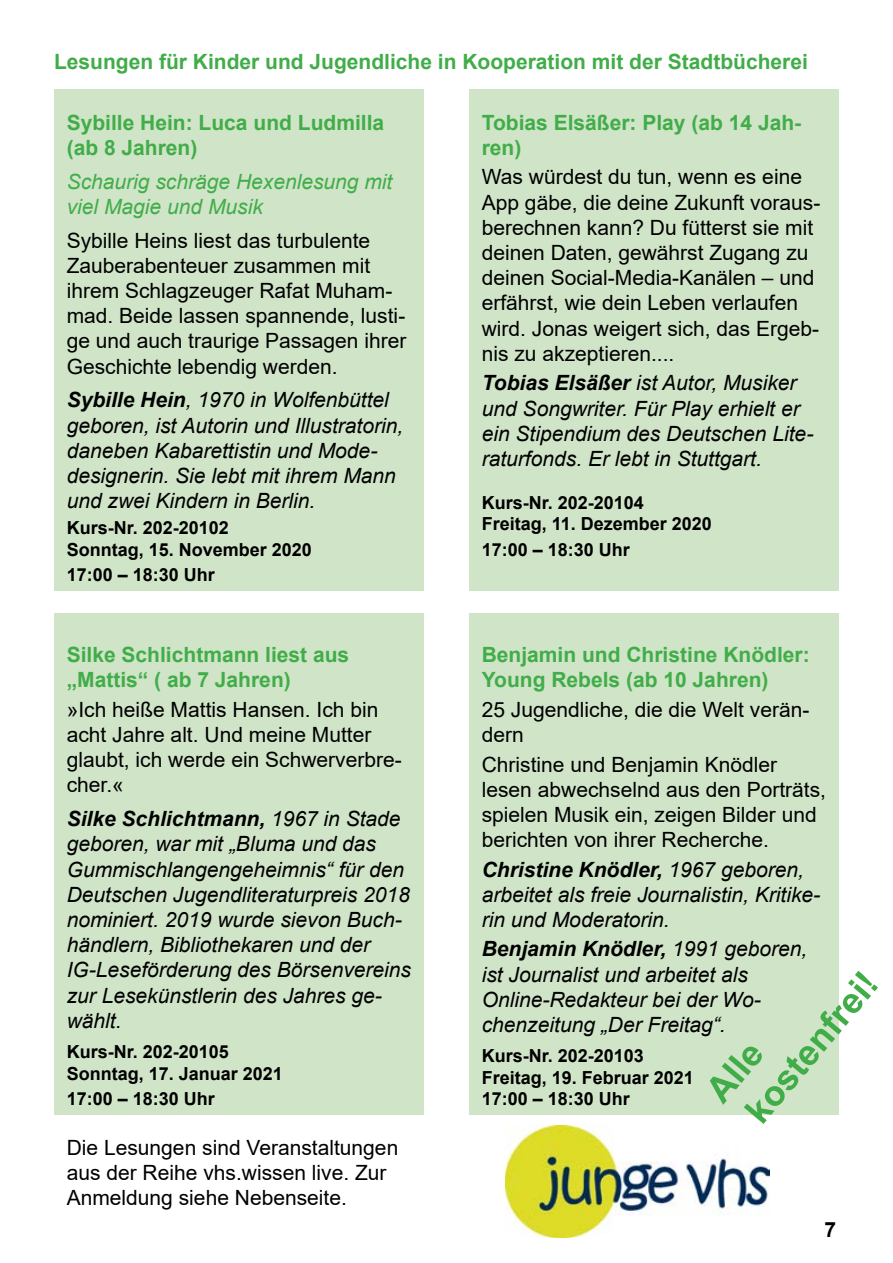
<style>
.page{position:relative;width:893px;height:1263px;background:#fff}
.page>*{position:absolute;margin:0;border:0;box-sizing:border-box;transform-origin:0 0}
.t1{font:700 36px/43.2px "Arial";color:#41ad49}
.t2{font:21px/25.2px "Arial";color:#000}
.t3{font:italic 21px/25.2px "Arial";color:#000}
.t4{font:700 21px/25.2px "Arial";color:#41ad49}
.t5{font:italic 21px/25.2px "Arial";color:#41ad49}
.t6{font:700 21px "Arial";color:#000}
.t7{font:700 18px/21.6px "Arial";color:#000}
.s1{font-weight:700}
</style>
<div class="page">
<div style="left:54px;top:89px;width:370px;height:502px;background:#d0e4c8"></div>
<div style="left:469px;top:89px;width:370px;height:502px;background:#d0e4c8"></div>
<div style="left:54px;top:613px;width:370px;height:502px;background:#d0e4c8"></div>
<div style="left:469px;top:613px;width:370px;height:502px;background:#d0e4c8"></div>
<img style="left:506px;top:1125px;width:263px;height:112px">
<p class="t4" style="left:54px;top:50px;width:755px">Lesungen für Kinder und Jugendliche in Kooperation mit der Stadtbücherei</p>
<p class="t4" style="left:67px;top:110px;width:319px">Sybille Hein: Luca und Ludmilla (ab 8 Jahren)</p>
<p class="t5" style="left:67px;top:169px;width:327px">Schaurig schräge Hexenlesung mit viel Magie und Musik</p>
<p class="t2" style="left:67px;top:227px;width:341px">Sybille Heins liest das turbulente Zauberabenteuer zusammen mit ihrem Schlagzeuger Rafat Muham&shy;mad. Beide lassen spannende, lusti&shy;ge und auch traurige Passagen ihrer Geschichte lebendig werden.</p>
<p class="t3" style="left:67px;top:388px;width:338px"><span class="s1">Sybille Hein</span>, 1970 in Wolfenbüttel geboren, ist Autorin und Illustratorin, daneben Kabarettistin und Mode&shy;designerin. Sie lebt mit ihrem Mann und zwei Kindern in Berlin.</p>
<p class="t7" style="left:67px;top:517px;width:247px">Kurs-Nr. 202-20102<br>Sonntag, 15. November 2020</p>
<p class="t7" style="left:67px;top:564px;width:150px">17:00 – 18:30 Uhr</p>
<p class="t4" style="left:67px;top:642px;width:284px">Silke Schlichtmann liest aus „Mattis“ ( ab 7 Jahren)</p>
<p class="t2" style="left:67px;top:697px;width:336px">»Ich heiße Mattis Hansen. Ich bin acht Jahre alt. Und meine Mutter glaubt, ich werde ein Schwerverbre&shy;cher.«</p>
<p class="t3" style="left:67px;top:806px;width:346px"><span class="s1">Silke Schlichtmann,</span> 1967 in Stade geboren, war mit „Bluma und das<br>Gummischlangengeheimnis“ für den<br>Deutschen Jugendliteraturpreis 2018 nominiert. 2019 wurde sievon Buch&shy;händlern, Bibliothekaren und der<br>IG-Leseförderung des Börsenvereins zur Lesekünstlerin des Jahres ge&shy;wählt.</p>
<p class="t7" style="left:67px;top:1041px;width:218px">Kurs-Nr. 202-20105<br>Sonntag, 17. Januar 2021</p>
<p class="t7" style="left:67px;top:1088px;width:150px">17:00 – 18:30 Uhr</p>
<p class="t2" style="left:67px;top:1135px;width:333px">Die Lesungen sind Veranstaltungen aus der Reihe vhs.wissen live. Zur<br>Anmeldung siehe Nebenseite.</p>
<p class="t4" style="left:482px;top:110px;width:321px">Tobias Elsäßer: Play (ab 14 Jah&shy;ren)</p>
<p class="t2" style="left:482px;top:164px;width:340px">Was würdest du tun, wenn es eine App gäbe, die deine Zukunft voraus&shy;berechnen kann? Du fütterst sie mit deinen Daten, gewährst Zugang zu deinen Social-Media-Kanälen – und erfährst, wie dein Leben verlaufen wird. Jonas weigert sich, das Ergeb&shy;nis zu akzeptieren....</p>
<p class="t3" style="left:482px;top:371px;width:333px"><span class="s1">Tobias Elsäßer</span> ist Autor, Musiker und Songwriter. Für Play erhielt er ein Stipendium des Deutschen Lite&shy;raturfonds. Er lebt in Stuttgart.</p>
<p class="t7" style="left:482px;top:492px;width:232px">Kurs-Nr. 202-20104<br>Freitag, 11. Dezember 2020</p>
<p class="t7" style="left:482px;top:539px;width:150px">17:00 – 18:30 Uhr</p>
<p class="t4" style="left:482px;top:642px;width:329px">Benjamin und Christine Knödler:<br>Young Rebels (ab 10 Jahren)</p>
<p class="t2" style="left:482px;top:697px;width:329px">25 Jugendliche, die die Welt verän&shy;dern</p>
<p class="t2" style="left:482px;top:751px;width:346px">Christine und Benjamin Knödler lesen abwechselnd aus den Porträts, spielen Musik ein, zeigen Bilder und berichten von ihrer Recherche.</p>
<p class="t3" style="left:482px;top:857px;width:340px"><span class="s1">Christine Knödler,</span> 1967 geboren, arbeitet als freie Journalistin, Kritike&shy;rin und Moderatorin.</p>
<p class="t3" style="left:482px;top:937px;width:327px"><span class="s1">Benjamin Knödler,</span> 1991 geboren, ist Journalist und arbeitet als<br>Online-Redakteur bei der Wo&shy;chenzeitung „Der Freitag“.</p>
<p class="t7" style="left:482px;top:1045px;width:214px">Kurs-Nr. 202-20103<br>Freitag, 19. Februar 2021<br>17:00 – 18:30 Uhr</p>
<h1 class="t1" style="left:697px;top:1083px;width:195px;rotate:-50deg">Alle kostenfrei!</h1>
<p class="t6" style="left:824px;top:1214px;width:13px">7</p>
</div>
